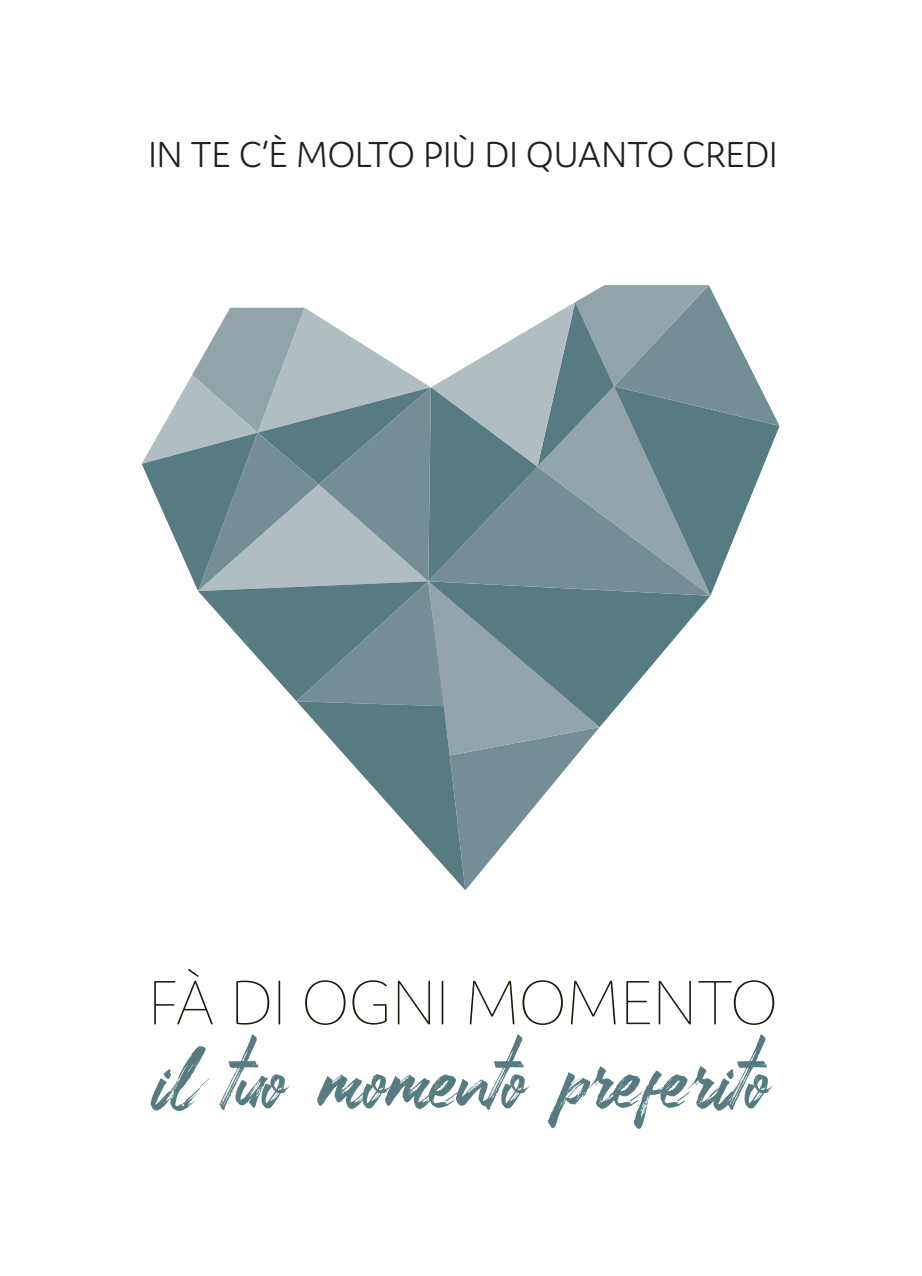
<style>
.page{position:relative;width:922px;height:1276px;background:#fff}
.page>*{position:absolute;margin:0;border:0;box-sizing:border-box;transform-origin:0 0}
.t1{font:120.25px "Clickbait";color:#567c82}
.t2{font:200 66.25px "Domus";color:#1f190b}
.t3{font:300 38.5px "Domus";color:#231f20}
</style>
<div class="page">
<svg style="left:142px;top:285px;width:637px;height:605px"></svg>
<p class="t3" style="left:148px;top:133px;width:630px">IN TE C’È MOLTO PIÙ DI QUANTO CREDI</p>
<h2 class="t2" style="left:148px;top:966px;width:630px">FÀ DI OGNI MOMENTO</h2>
<h1 class="t1" style="left:152px;top:1034px;width:620px">il tuo momento preferito</h1>
</div>
